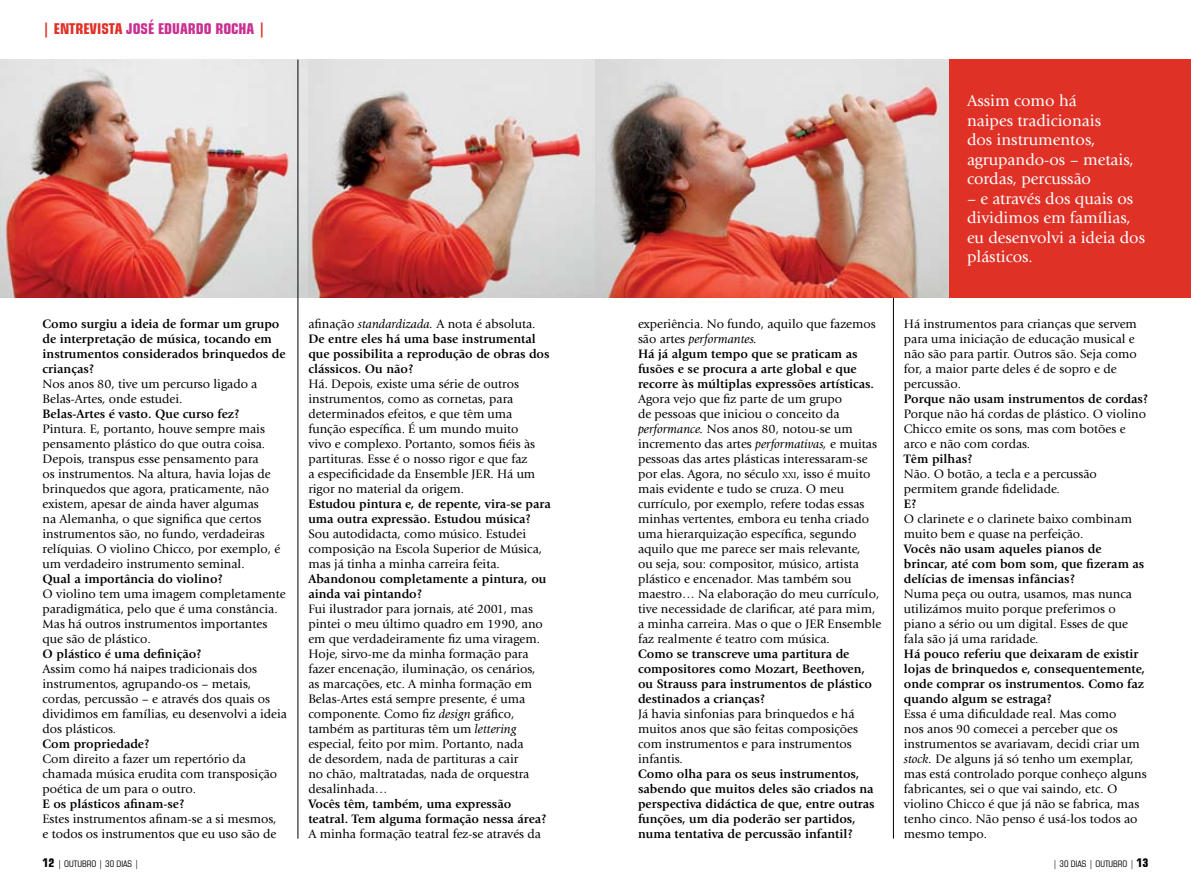
<style>
.page{position:relative;width:1191px;height:885px;background:#fff}
.page>*{position:absolute;margin:0;border:0;box-sizing:border-box;transform-origin:0 0}
.t1{font:16.5px/19.5px "Giovanni";color:#fff}
.t2{font:700 condensed 15px "Square 721 BT";color:#c93092}
.t3{font:12.75px/15px "Giovanni";color:#000}
.t4{font:700 12.75px/15px "Giovanni";color:#000}
.t5{font:condensed 9px "Square 721 BT";color:#000}
.s1{color:#e03127}
.s2{font-weight:400}
.s3{font-weight:400;font-style:italic}
.s4{font-style:italic}
.s5{font-size:8.85px}
.s6{font-weight:700;font-size:12px}
</style>
<div class="page">
<div style="left:882px;top:60px;width:309px;height:238px;background:#e03127"></div>
<img style="left:0;top:60px;width:948px;height:238px">
<hr style="left:298px;top:60px;width:1px;height:778px;background:#000">
<hr style="left:893px;top:60px;width:1px;height:778px;background:#000">
<p class="t2" style="left:43px;top:20px;width:224px"><span class="s1">| ENTREVISTA</span> JOSÉ EDUARDO ROCHA <span class="s1">|</span></p>
<p class="t4" style="left:43px;top:316px;width:245px">Como surgiu a ideia de formar um grupo de interpretação de música, tocando em instrumentos considerados brinquedos de crianças?</p>
<p class="t3" style="left:43px;top:376px;width:216px">Nos anos 80, tive um percurso ligado a<br>Belas-Artes, onde estudei.</p>
<p class="t4" style="left:43px;top:406px;width:198px">Belas-Artes é vasto. Que curso fez?</p>
<p class="t3" style="left:43px;top:421px;width:239px">Pintura. E, portanto, houve sempre mais pensamento plástico do que outra coisa.<br>Depois, transpus esse pensamento para<br>os instrumentos. Na altura, havia lojas de brinquedos que agora, praticamente, não existem, apesar de ainda haver algumas<br>na Alemanha, o que significa que certos instrumentos são, no fundo, verdadeiras relíquias. O violino Chicco, por exemplo, é um verdadeiro instrumento seminal.</p>
<p class="t4" style="left:43px;top:571px;width:182px">Qual a importância do violino?</p>
<p class="t3" style="left:43px;top:586px;width:245px">O violino tem uma imagem completamente paradigmática, pelo que é uma constância.<br>Mas há outros instrumentos importantes que são de plástico.</p>
<p class="t4" style="left:43px;top:646px;width:161px">O plástico é uma definição?</p>
<p class="t3" style="left:43px;top:661px;width:246px">Assim como há naipes tradicionais dos instrumentos, agrupando-os – metais, cordas, percussão – e através dos quais os dividimos em famílias, eu desenvolvi a ideia dos plásticos.</p>
<p class="t4" style="left:43px;top:736px;width:108px">Com propriedade?</p>
<p class="t3" style="left:43px;top:751px;width:236px">Com direito a fazer um repertório da chamada música erudita com transposição poética de um para o outro.</p>
<p class="t4" style="left:43px;top:796px;width:143px">E os plásticos afinam-se?</p>
<p class="t3" style="left:43px;top:811px;width:235px">Estes instrumentos afinam-se a si mesmos, e todos os instrumentos que eu uso são de</p>
<p class="t4" style="left:308px;top:316px;width:243px"><span class="s2">afinação</span> <span class="s3">standardizada.</span> <span class="s2">A nota é absoluta.<br></span>De entre eles há uma base instrumental que possibilita a reprodução de obras dos clássicos. Ou não?</p>
<p class="t3" style="left:308px;top:376px;width:228px">Há. Depois, existe uma série de outros instrumentos, como as cornetas, para determinados efeitos, e que têm uma função específica. É um mundo muito vivo e complexo. Portanto, somos fiéis às partituras. Esse é o nosso rigor e que faz a especificidade da Ensemble JER. Há um rigor no material da origem.</p>
<p class="t4" style="left:308px;top:496px;width:244px">Estudou pintura e, de repente, vira-se para uma outra expressão. Estudou música?</p>
<p class="t3" style="left:308px;top:526px;width:235px">Sou autodidacta, como músico. Estudei composição na Escola Superior de Música, mas já tinha a minha carreira feita.</p>
<p class="t4" style="left:308px;top:571px;width:240px">Abandonou completamente a pintura, ou ainda vai pintando?</p>
<p class="t3" style="left:308px;top:601px;width:236px">Fui ilustrador para jornais, até 2001, mas pintei o meu último quadro em 1990, ano em que verdadeiramente fiz uma viragem.<br>Hoje, sirvo-me da minha formação para fazer encenação, iluminação, os cenários, as marcações, etc. A minha formação em Belas-Artes está sempre presente, é uma componente. Como fiz <span class="s4">design</span> gráfico, também as partituras têm um <span class="s4">lettering </span>especial, feito por mim. Portanto, nada<br>de desordem, nada de partituras a cair<br>no chão, maltratadas, nada de orquestra desalinhada…</p>
<p class="t4" style="left:308px;top:796px;width:240px">Vocês têm, também, uma expressão teatral. Tem alguma formação nessa área?</p>
<p class="t3" style="left:308px;top:826px;width:234px">A minha formação teatral fez-se através da</p>
<p class="t4" style="left:638px;top:316px;width:239px"><span class="s2">experiência. No fundo, aquilo que fazemos são artes</span> <span class="s3">performantes.<br></span>Há já algum tempo que se praticam as fusões e se procura a arte global e que recorre às múltiplas expressões artísticas.</p>
<p class="t3" style="left:638px;top:391px;width:245px">Agora vejo que fiz parte de um grupo<br>de pessoas que iniciou o conceito da <span class="s4">performance.</span> Nos anos 80, notou-se um incremento das artes <span class="s4">performativas,</span> e muitas pessoas das artes plásticas interessaram-se por elas. Agora, no século <span class="s5">xxi</span>, isso é muito mais evidente e tudo se cruza. O meu currículo, por exemplo, refere todas essas minhas vertentes, embora eu tenha criado uma hierarquização específica, segundo aquilo que me parece ser mais relevante,<br>ou seja, sou: compositor, músico, artista plástico e encenador. Mas também sou maestro… Na elaboração do meu currículo, tive necessidade de clarificar, até para mim, a minha carreira. Mas o que o JER Ensemble faz realmente é teatro com música.</p>
<p class="t4" style="left:638px;top:646px;width:236px">Como se transcreve uma partitura de compositores como Mozart, Beethoven, ou Strauss para instrumentos de plástico destinados a crianças?</p>
<p class="t3" style="left:638px;top:706px;width:222px">Já havia sinfonias para brinquedos e há muitos anos que são feitas composições com instrumentos e para instrumentos infantis.</p>
<p class="t4" style="left:638px;top:766px;width:238px">Como olha para os seus instrumentos, sabendo que muitos deles são criados na perspectiva didáctica de que, entre outras funções, um dia poderão ser partidos, numa tentativa de percussão infantil?</p>
<p class="t1" style="left:967px;top:91px;width:168px">Assim como há<br>naipes tradicionais<br>dos instrumentos, agrupando-os – metais, cordas, percussão</p>
<p class="t1" style="left:967px;top:189px;width:180px">– e através dos quais os dividimos em famílias, eu desenvolvi a ideia dos plásticos.</p>
<p class="t3" style="left:904px;top:316px;width:235px">Há instrumentos para crianças que servem para uma iniciação de educação musical e não são para partir. Outros são. Seja como for, a maior parte deles é de sopro e de percussão.</p>
<p class="t4" style="left:904px;top:391px;width:246px">Porque não usam instrumentos de cordas?</p>
<p class="t3" style="left:904px;top:406px;width:244px">Porque não há cordas de plástico. O violino<br>Chicco emite os sons, mas com botões e arco e não com cordas.</p>
<p class="t4" style="left:904px;top:451px;width:70px">Têm pilhas?</p>
<p class="t3" style="left:904px;top:466px;width:194px">Não. O botão, a tecla e a percussão permitem grande fidelidade.</p>
<p class="t4" style="left:904px;top:496px;width:14px">E?</p>
<p class="t3" style="left:904px;top:511px;width:230px">O clarinete e o clarinete baixo combinam muito bem e quase na perfeição.</p>
<p class="t4" style="left:904px;top:541px;width:242px">Vocês não usam aqueles pianos de brincar, até com bom som, que fizeram as delícias de imensas infâncias?</p>
<p class="t3" style="left:904px;top:586px;width:230px">Numa peça ou outra, usamos, mas nunca utilizámos muito porque preferimos o piano a sério ou um digital. Esses de que fala são já uma raridade.</p>
<p class="t4" style="left:904px;top:646px;width:243px">Há pouco referiu que deixaram de existir lojas de brinquedos e, consequentemente, onde comprar os instrumentos. Como faz quando algum se estraga?</p>
<p class="t3" style="left:904px;top:706px;width:244px">Essa é uma dificuldade real. Mas como<br>nos anos 90 comecei a perceber que os instrumentos se avariavam, decidi criar um <span class="s4">stock.</span> De alguns já só tenho um exemplar, mas está controlado porque conheço alguns fabricantes, sei o que vai saindo, etc. O violino Chicco é que já não se fabrica, mas tenho cinco. Não penso é usá-los todos ao mesmo tempo.</p>
<p class="t5" style="left:43px;top:858px;width:98px"><span class="s6">12</span> | OUTUBRO | 30 DIAS |</p>
<p class="t5" style="left:1052px;top:858px;width:97px">| 30 DIAS | OUTUBRO | <span class="s6">13</span></p>
</div>
